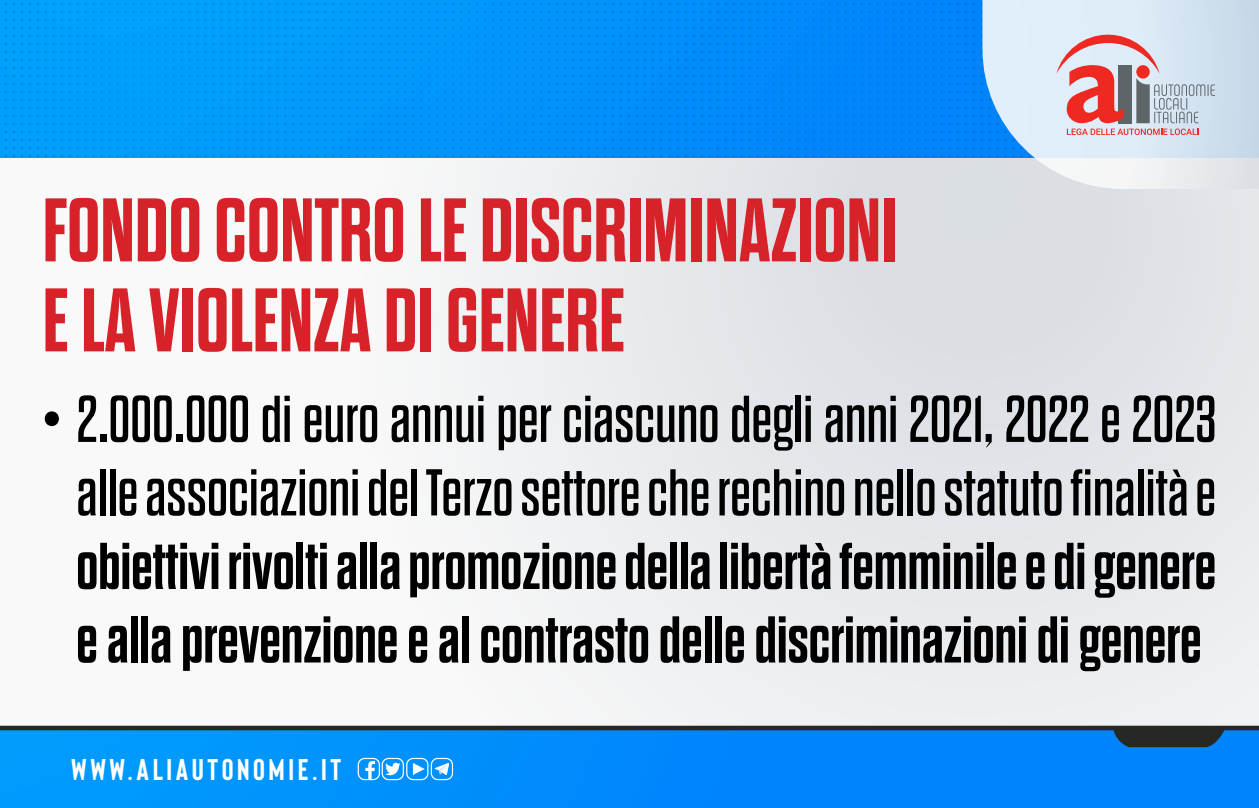
<style>
.page{position:relative;width:1259px;height:808px;background:#fff}
.page>*{position:absolute;margin:0;border:0;box-sizing:border-box;transform-origin:0 0}
.t1{font:700 90px "Dharma Gothic E";color:#d72229}
.t2{font:66px/73.5px "Dharma Gothic E";color:#000;text-align:center}
.t3{font:700 66px/73.5px "Dharma Gothic E";color:#000}
.t4{font:700 30px "Bison";letter-spacing:.12em;color:#fff}
</style>
<div class="page">
<div style="left:0;top:0;width:1259px;height:753px;background:linear-gradient(to right,#fdfcfc,#dee2e6)"></div>
<svg style="left:0;top:0;width:982px;height:157px;background:#0092f9"></svg>
<svg style="left:92px;top:3px;width:195px;height:3px"></svg>
<svg style="left:468px;top:3px;width:194px;height:3px"></svg>
<svg style="left:844px;top:3px;width:138px;height:19px;background:#0083f8"></svg>
<svg style="left:982px;top:0;width:277px;height:189px;background:#d1e2f2"></svg>
<svg style="left:1056px;top:35px;width:159px;height:88px;background:#cdafb6"></svg>
<svg style="left:1067px;top:129px;width:131px;height:6px"></svg>
<div style="left:0;top:730px;width:1259px;height:78px;background:linear-gradient(to right,#019afc,#007efc)"></div>
<svg style="left:0;top:726px;width:1259px;height:21px;background:#0a71c2"></svg>
<div style="left:358px;top:758px;width:22px;height:22px;border:1px solid #fff;border-radius:6px"></div>
<svg style="left:365px;top:761px;width:10px;height:18px"></svg>
<div style="left:382px;top:758px;width:22px;height:22px;border:1px solid #fff;border-radius:6px"></div>
<svg style="left:385px;top:763px;width:15px;height:12px"></svg>
<div style="left:406px;top:758px;width:22px;height:22px;border:1px solid #fff;border-radius:6px"></div>
<svg style="left:413px;top:763px;width:11px;height:12px"></svg>
<div style="left:431px;top:758px;width:22px;height:22px;border:1px solid #fff;border-radius:6px"></div>
<svg style="left:434px;top:763px;width:15px;height:12px"></svg>
<h1 class="t1" style="left:43px;top:185px;width:58px">Fondo</h1>
<h1 class="t1" style="left:214px;top:185px;width:33px">contro</h1>
<h1 class="t1" style="left:418px;top:185px;width:91px">le discriminazioni</h1>
<h1 class="t1" style="left:43px;top:275px;width:135px">elaviolenza</h1>
<h1 class="t1" style="left:384px;top:275px;width:93px">di genere</h1>
<p class="t2" style="left:43px;top:384px;width:1175px">• 2.000.000 di euro annui per ciascuno degli anni 2021, 2022 e 2023 alleassociazionidelTerzosettorecherechinonellostatutofinalitàe</p>
<p class="t3" style="left:76px;top:531px;width:1141px">obiettivi rivolti alla promozione della libertà femminile e di genere e alla prevenzione e al contrasto delle discriminazioni di genere</p>
<p class="t4" style="left:71px;top:750px;width:271px">WWW.ALIAUTONOMIE.IT</p>
</div>
